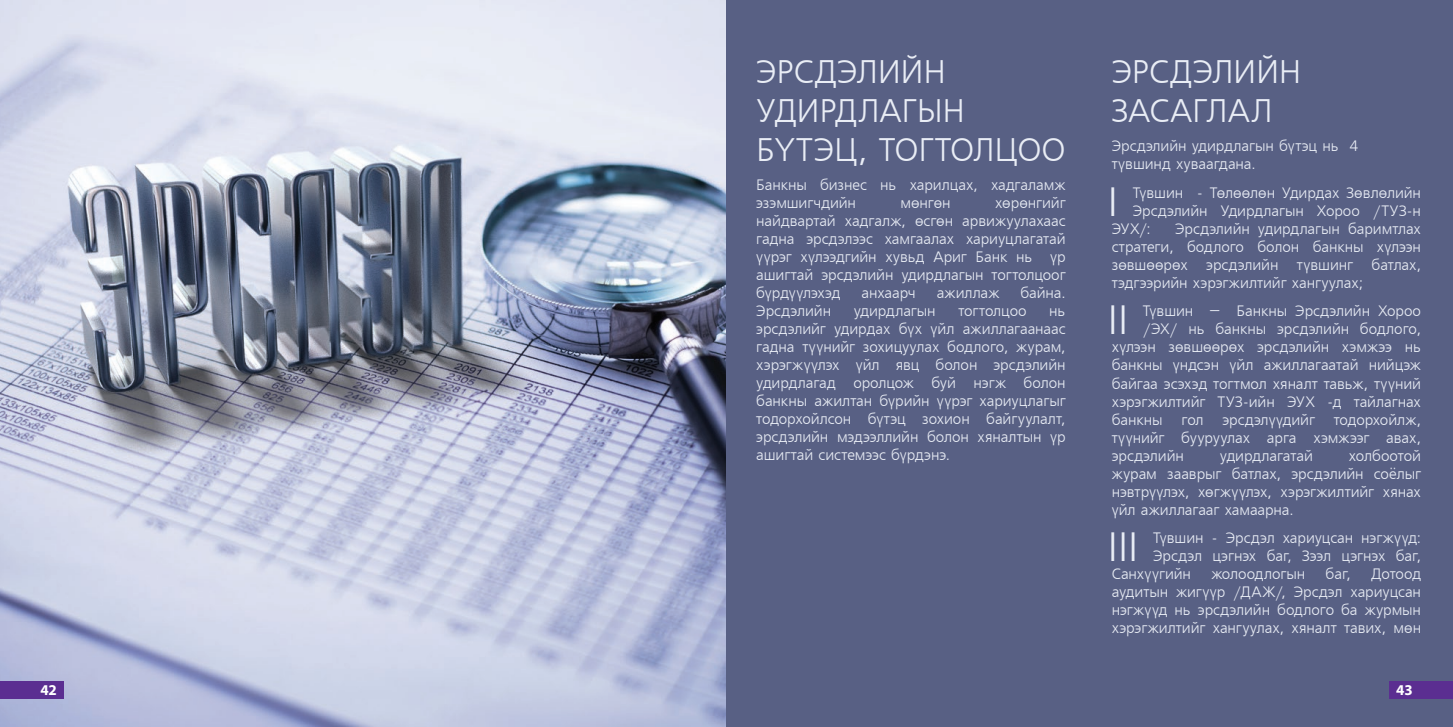
<style>
.page{position:relative;width:1453px;height:727px;background:#fff}
.page>*{position:absolute;margin:0;border:0;box-sizing:border-box;transform-origin:0 0}
.t1{font:40.75px "Mogul Freeset";color:#e9edf5}
.t2{font:32.5px/39px "Mogul Freeset";letter-spacing:-.01em;color:#e9edf5}
.t3{font:15px/18px "Mogul Freeset";letter-spacing:-.01em;color:#e9edf5;text-align:justify}
.t4{font:700 15px "Myriad Pro";color:#fff}
</style>
<div class="page">
<img style="left:0;top:0;width:726px;height:726px">
<div style="left:726px;top:0;width:727px;height:726px;background:#586084"></div>
<div style="left:1389px;top:680px;width:64px;height:18px;background:#5b2e91"></div>
<div style="left:0;top:680px;width:64px;height:18px;background:#5b2e91"></div>
<p class="t2" style="left:756px;top:54px;width:311px">ЭРСДЭЛИЙН<br>УДИРДЛАГЫН<br>БҮТЭЦ, ТОГТОЛЦОО</p>
<p class="t3" style="left:756px;top:177px;width:311px">Банкны бизнес нь харилцах, хадгаламж эзэмшигчдийн</p>
<p class="t3" style="left:756px;top:195px;width:311px;text-indent:239px">хөрөнгийг найдвартай хадгалж, өсгөн арвижуулахаас гадна эрсдэлээс хамгаалах хариуцлагатай үүрэг хүлээдгийн хувьд Ариг Банк нь үр ашигтай эрсдэлийн удирдлагын тогтолцоог бүрдүүлэхэд</p>
<p class="t3" style="left:900px;top:195px;width:52px">мөнгөн</p>
<p class="t3" style="left:861px;top:285px;width:56px">анхаарч</p>
<p class="t3" style="left:937px;top:285px;width:64px">ажиллаж</p>
<p class="t3" style="left:1020px;top:285px;width:47px">байна.</p>
<p class="t3" style="left:756px;top:303px;width:76px">Эрсдэлийн</p>
<p class="t3" style="left:854px;top:303px;width:83px">удирдлагын</p>
<p class="t3" style="left:958px;top:303px;width:70px">тогтолцоо</p>
<p class="t3" style="left:756px;top:303px;width:311px;text-indent:293px">нь эрсдэлийг удирдах бүх үйл ажиллагаанаас гадна түүнийг зохицуулах бодлого, журам, хэрэгжүүлэх үйл явц болон эрсдэлийн удирдлагад оролцож буй нэгж болон банкны ажилтан бүрийн үүрэг хариуцлагыг тодорхойлсон бүтэц зохион байгуулалт, эрсдэлийн мэдээллийн болон хяналтын үр ашигтай системээс бүрдэнэ.</p>
<p class="t2" style="left:1112px;top:54px;width:191px">ЭРСДЭЛИЙН<br>ЗАСАГЛАЛ</p>
<p class="t3" style="left:1112px;top:138px;width:248px">Эрсдэлийн удирдлагын бүтэц нь 4 түвшинд хуваагдана.</p>
<p class="t1" style="left:1107px;top:180px;width:12px">I</p>
<p class="t3" style="left:1133px;top:184px;width:290px">Түвшин - Төлөөлөн Удирдах Зөвлөлийн</p>
<p class="t3" style="left:1133px;top:202px;width:290px">Эрсдэлийн Удирдлагын Хороо /ТУЗ-н</p>
<p class="t3" style="left:1112px;top:220px;width:41px">ЭУХ/:</p>
<p class="t3" style="left:1112px;top:220px;width:311px;text-indent:63px">Эрсдэлийн удирдлагын баримтлах стратеги, бодлого болон банкны хүлээн зөвшөөрөх эрсдэлийн түвшинг батлах, тэдгээрийн хэрэгжилтийг хангуулах;</p>
<p class="t1" style="left:1107px;top:299px;width:22px">II</p>
<p class="t3" style="left:1143px;top:303px;width:280px">Түвшин – Банкны Эрсдэлийн Хороо</p>
<p class="t3" style="left:1143px;top:321px;width:280px">/ЭХ/ нь банкны эрсдэлийн бодлого,</p>
<p class="t3" style="left:1112px;top:339px;width:311px">хүлээн зөвшөөрөх эрсдэлийн хэмжээ нь</p>
<p class="t3" style="left:1112px;top:357px;width:311px">банкны үндсэн үйл ажиллагаатай нийцэж</p>
<p class="t3" style="left:1112px;top:375px;width:311px">байгаа эсэхэд тогтмол хяналт тавьж, түүний</p>
<p class="t3" style="left:1112px;top:393px;width:311px">хэрэгжилтийг ТУЗ-ийн ЭУХ -д тайлагнах</p>
<p class="t3" style="left:1112px;top:411px;width:52px">банкны</p>
<p class="t3" style="left:1181px;top:411px;width:24px">гол</p>
<p class="t3" style="left:1222px;top:411px;width:94px">эрсдэлүүдийг</p>
<p class="t3" style="left:1112px;top:411px;width:311px;text-indent:222px">тодорхойлж, түүнийг бууруулах арга хэмжээг авах, эрсдэлийн</p>
<p class="t3" style="left:1112px;top:447px;width:311px;text-indent:237px">холбоотой журам зааврыг батлах, эрсдэлийн соёлыг нэвтрүүлэх, хөгжүүлэх, хэрэгжилтийг хянах үйл ажиллагааг хамаарна.</p>
<p class="t1" style="left:1107px;top:526px;width:33px">III</p>
<p class="t3" style="left:1153px;top:529px;width:269px">Түвшин - Эрсдэл хариуцсан нэгжүүд:</p>
<p class="t3" style="left:1220px;top:447px;width:95px">удирдлагатай</p>
<p class="t3" style="left:1153px;top:547px;width:269px">Эрсдэл цэгнэх баг, Зээл цэгнэх баг,</p>
<p class="t3" style="left:1112px;top:565px;width:81px">Санхүүгийн</p>
<p class="t3" style="left:1211px;top:565px;width:96px">жолоодлогын</p>
<p class="t3" style="left:1325px;top:565px;width:27px">баг,</p>
<p class="t3" style="left:1112px;top:565px;width:311px;text-indent:259px">Дотоод аудитын жигүүр /ДАЖ/, Эрсдэл хариуцсан нэгжүүд нь эрсдэлийн бодлого ба журмын хэрэгжилтийг хангуулах, хяналт тавих, мөн</p>
<p class="t4" style="left:40px;top:680px;width:18px">42</p>
<p class="t4" style="left:1396px;top:680px;width:18px">43</p>
</div>
